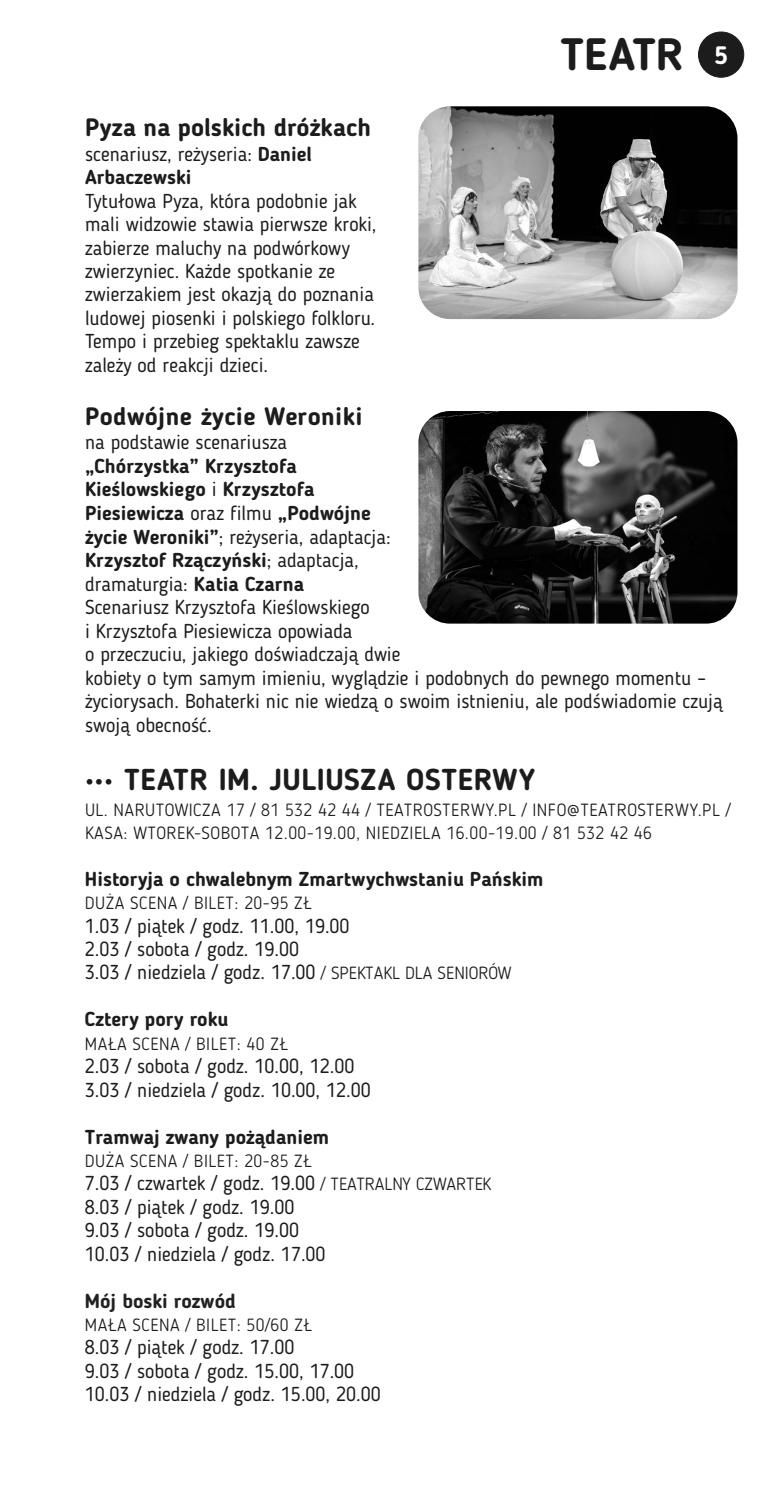
<style>
.page{position:relative;width:780px;height:1489px;background:#fff}
.page>*{position:absolute;margin:0;border:0;box-sizing:border-box;transform-origin:0 0}
.t1{font:700 45px "Blogger Sans";color:#1c1c1c}
.t2{font:700 30px "Blogger Sans";letter-spacing:.015em;color:#1c1c1c}
.t3{font:700 25px "Blogger Sans";letter-spacing:.015em;color:#1c1c1c}
.t4{font:20px/23.5px "Blogger Sans";color:#1c1c1c}
.t5{font:700 20px "Blogger Sans";color:#1c1c1c}
.t6{font:700 20px "Blogger Sans";color:#212121}
.t7{font:300 17.5px/22.5px "Blogger Sans";letter-spacing:.03em;color:#1c1c1c}
.s1{font-weight:700}
.s2{font-weight:300;font-size:17.5px}
</style>
<div class="page">
<div style="left:698px;top:32px;width:46px;height:45px;background:#1c1c1c;border:1px solid #1c1c1c;border-radius:50%"></div>
<img style="left:418px;top:106px;width:319px;height:213px;border-radius:32px">
<img style="left:418px;top:411px;width:319px;height:212px;border-radius:32px">
<h1 class="t1" style="left:560px;top:36px;width:169px">TEATR <sup>5</sup></h1>
<p class="t3" style="left:85px;top:117px;width:287px">Pyza na polskich dróżkach</p>
<p class="t4" style="left:85px;top:144px;width:228px">scenariusz, reżyseria: <span class="s1">Daniel<br>Arbaczewski</span></p>
<p class="t4" style="left:85px;top:191px;width:293px">Tytułowa Pyza, która podobnie jak mali widzowie stawia pierwsze kroki, zabierze maluchy na podwórkowy zwierzyniec. Każde spotkanie ze zwierzakiem jest okazją do poznania ludowej piosenki i polskiego folkloru.<br>Tempo i przebieg spektaklu zawsze zależy od reakcji dzieci.</p>
<p class="t3" style="left:85px;top:405px;width:279px">Podwójne życie Weroniki</p>
<p class="t4" style="left:85px;top:432px;width:203px">na podstawie scenariusza</p>
<p class="t4" style="left:85px;top:456px;width:639px"><span class="s1">„Chórzystka” Krzysztofa<br>Kieślowskiego</span> i <span class="s1">Krzysztofa<br>Piesiewicza</span> oraz filmu <span class="s1">„Podwójne<br>życie Weroniki”</span>; reżyseria, adaptacja:<br><span class="s1">Krzysztof Rzączyński</span>; adaptacja,<br>dramaturgia: <span class="s1">Katia Czarna<br></span>Scenariusz Krzysztofa Kieślowskiego<br>i Krzysztofa Piesiewicza opowiada<br>o przeczuciu, jakiego doświadczają dwie<br>kobiety o tym samym imieniu, wyglądzie i podobnych do pewnego momentu – życiorysach. Bohaterki nic nie wiedzą o swoim istnieniu, ale podświadomie czują swoją obecność.</p>
<h2 class="t2" style="left:85px;top:767px;width:451px">••• TEATR IM. JULIUSZA OSTERWY</h2>
<p class="t7" style="left:85px;top:800px;width:647px">UL. NARUTOWICZA 17 / 81 532 42 44 / TEATROSTERWY.PL / INFO@TEATROSTERWY.PL /<br>KASA: WTOREK-SOBOTA 12.00-19.00, NIEDZIELA 16.00-19.00 / 81 532 42 46</p>
<p class="t5" style="left:85px;top:870px;width:460px">Historyja o chwalebnym Zmartwychwstaniu Pańskim</p>
<p class="t7" style="left:85px;top:893px;width:228px">DUŻA SCENA / BILET: 20-95 ZŁ</p>
<p class="t4" style="left:85px;top:915px;width:428px">1.03 / piątek / godz. 11.00, 19.00<br>2.03 / sobota / godz. 19.00<br>3.03 / niedziela / godz. 17.00 <span class="s2">/ SPEKTAKL DLA SENIORÓW</span></p>
<p class="t5" style="left:85px;top:1011px;width:145px">Cztery pory roku</p>
<p class="t7" style="left:85px;top:1033px;width:205px">MAŁA SCENA / BILET: 40 ZŁ</p>
<p class="t4" style="left:85px;top:1056px;width:287px">2.03 / sobota / godz. 10.00, 12.00<br>3.03 / niedziela / godz. 10.00, 12.00</p>
<p class="t5" style="left:85px;top:1128px;width:246px">Tramwaj zwany pożądaniem</p>
<p class="t7" style="left:85px;top:1151px;width:228px">DUŻA SCENA / BILET: 20-85 ZŁ</p>
<p class="t4" style="left:85px;top:1173px;width:408px">7.03 / czwartek / godz. 19.00 <span class="s2">/ TEATRALNY CZWARTEK </span>8.03 / piątek / godz. 19.00<br>9.03 / sobota / godz. 19.00<br>10.03 / niedziela / godz. 17.00</p>
<p class="t6" style="left:85px;top:1292px;width:153px">Mój boski rozwód</p>
<p class="t7" style="left:85px;top:1315px;width:229px">MAŁA SCENA / BILET: 50/60 ZŁ</p>
<p class="t4" style="left:85px;top:1337px;width:297px">8.03 / piątek / godz. 17.00<br>9.03 / sobota / godz. 15.00, 17.00<br>10.03 / niedziela / godz. 15.00, 20.00</p>
</div>
